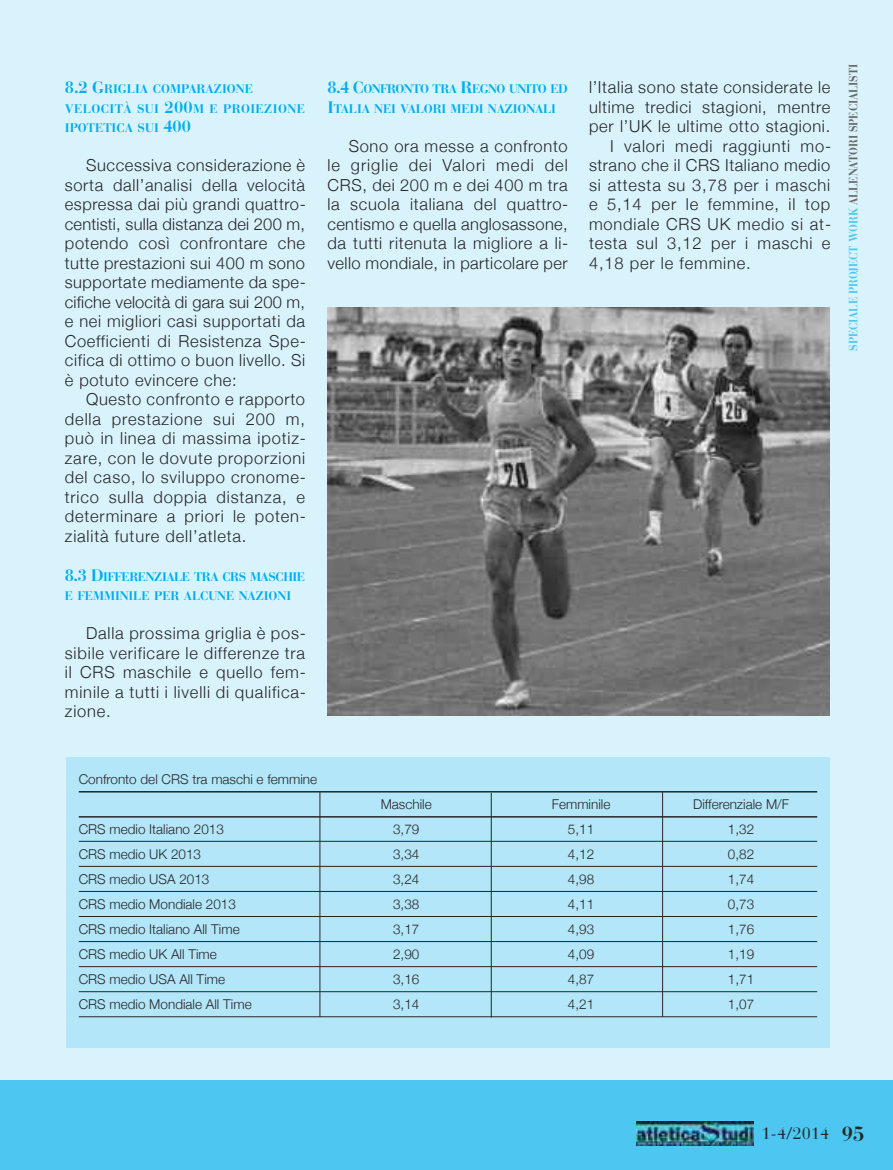
<style>
.page{position:relative;width:893px;height:1170px;background:#fff}
.page>*{position:absolute;margin:0;border:0;box-sizing:border-box;transform-origin:0 0}
.t1{font:700 20.25px "Bauer Bodoni";color:#272627}
.t2{font:300 16.5px/19.5px "Helvetica Neue";letter-spacing:.04em;color:#272627;text-align:justify}
.t3{font:16.5px "Bauer Bodoni";color:#272627}
.t4{font:300 13.5px "Helvetica Neue";color:#272627}
.t5{font:700 12.3px/19.5px "Bauer Bodoni";letter-spacing:-.01em;color:#00aded}
.t6{font:700 12px "Bauer Bodoni";letter-spacing:-.005em;color:#686768;scale:.9 1}
.s1{font-size:16.5px}
.s2{color:#4dc6f2}
</style>
<div class="page">
<div style="left:0;top:0;width:893px;height:1169px;background:#d9f3fc"></div>
<div style="left:66px;top:756px;width:764px;height:291px;background:#b3e6f9"></div>
<hr style="left:79px;top:791px;width:738px;height:1px;background:#272627">
<hr style="left:79px;top:816px;width:738px;height:1px;background:#272627">
<hr style="left:79px;top:841px;width:738px;height:1px;background:#272627">
<hr style="left:79px;top:866px;width:738px;height:1px;background:#272627">
<hr style="left:79px;top:891px;width:738px;height:1px;background:#272627">
<hr style="left:79px;top:916px;width:738px;height:1px;background:#272627">
<hr style="left:79px;top:941px;width:738px;height:1px;background:#272627">
<hr style="left:79px;top:966px;width:738px;height:1px;background:#272627">
<hr style="left:79px;top:991px;width:738px;height:1px;background:#272627">
<hr style="left:79px;top:1016px;width:738px;height:1px;background:#272627">
<hr style="left:491px;top:792px;width:1px;height:225px;background:#272627">
<hr style="left:320px;top:792px;width:1px;height:224px;background:#272627">
<hr style="left:662px;top:792px;width:1px;height:224px;background:#272627">
<img style="left:327px;top:307px;width:502px;height:408px">
<div style="left:0;top:1080px;width:893px;height:89px;background:#4dc6f2"></div>
<img style="left:637px;top:1121px;width:117px;height:24px">
<p class="t5" style="left:65px;top:81px;width:242px"><span class="s1">8.2 G</span>RIGLIA COMPARAZIONE<br>VELOCITÀ SUI <span class="s1">200</span>M E PROIEZIONE<br>IPOTETICA SUI <span class="s1">400</span></p>
<p class="t2" style="left:65px;top:155px;width:242px;text-indent:21px">Successiva considerazione è sorta dall’analisi della velocità espressa dai più grandi quattro&shy;centisti, sulla distanza dei 200 m, potendo così confrontare che tutte prestazioni sui 400 m sono supportate mediamente da spe&shy;cifiche velocità di gara sui 200 m, e nei migliori casi supportati da Coefficienti di Resistenza Spe&shy;cifica di ottimo o buon livello. Si è potuto evincere che:</p>
<p class="t2" style="left:65px;top:389px;width:243px;text-indent:21px">Questo confronto e rapporto della prestazione sui 200 m, può in linea di massima ipotiz&shy;zare, con le dovute proporzioni del caso, lo sviluppo cronome&shy;trico sulla doppia distanza, e determinare a priori le poten&shy;zialità future dell’atleta.</p>
<p class="t5" style="left:65px;top:568px;width:242px"><span class="s1">8.3 D</span>IFFERENZIALE TRA CRS MASCHIE<br>E FEMMINILE PER ALCUNE NAZIONI</p>
<p class="t2" style="left:65px;top:623px;width:243px;text-indent:21px">Dalla prossima griglia è pos&shy;sibile verificare le differenze tra il CRS maschile e quello fem&shy;minile a tutti i livelli di qualifica&shy;zione.</p>
<p class="t5" style="left:327px;top:81px;width:242px"><span class="s1">8.4 C</span>ONFRONTO TRA <span class="s1">R</span>EGNO UNITO ED<br><span class="s1">I</span>TALIA NEI VALORI MEDI NAZIONALI</p>
<p class="t2" style="left:327px;top:136px;width:242px;text-indent:21px">Sono ora messe a confronto le griglie dei Valori medi del CRS, dei 200 m e dei 400 m tra la scuola italiana del quattro&shy;centismo e quella anglosassone, da tutti ritenuta la migliore a li&shy;vello mondiale, in particolare per</p>
<p class="t2" style="left:589px;top:77px;width:243px">l’Italia sono state considerate le</p>
<p class="t2" style="left:589px;top:97px;width:243px">ultime tredici stagioni, mentre</p>
<p class="t2" style="left:589px;top:116px;width:243px">per l’UK le ultime otto stagioni.</p>
<p class="t2" style="left:610px;top:136px;width:222px">I valori medi raggiunti mo-</p>
<p class="t2" style="left:589px;top:155px;width:243px">strano che il CRS Italiano medio</p>
<p class="t2" style="left:589px;top:175px;width:243px">si attesta su 3,78 per i maschi</p>
<p class="t2" style="left:589px;top:194px;width:243px">e 5,14 per le femmine, il top</p>
<p class="t2" style="left:589px;top:214px;width:244px">mondiale CRS UK medio si at-</p>
<p class="t2" style="left:589px;top:233px;width:243px">testa sul 3,12 per i maschi e</p>
<p class="t2" style="left:589px;top:253px;width:163px">4,18 per le femmine.</p>
<p class="t6" style="left:849px;top:351px;width:320px;rotate:-90deg"><span class="s2">SPECIALE PROJECT WORK</span> ALLENATORI SPECIALISTI</p>
<p class="t4" style="left:79px;top:770px;width:240px">Confronto del CRS tra maschi e femmine</p>
<p class="t4" style="left:381px;top:795px;width:53px">Maschile</p>
<p class="t4" style="left:552px;top:795px;width:60px">Femminile</p>
<p class="t4" style="left:693px;top:795px;width:97px">Differenziale M/F</p>
<p class="t4" style="left:79px;top:820px;width:147px">CRS medio Italiano 2013</p>
<p class="t4" style="left:393px;top:820px;width:28px">3,79</p>
<p class="t4" style="left:568px;top:820px;width:28px">5,11</p>
<p class="t4" style="left:728px;top:820px;width:28px">1,32</p>
<p class="t4" style="left:79px;top:845px;width:124px">CRS medio UK 2013</p>
<p class="t4" style="left:393px;top:845px;width:28px">3,34</p>
<p class="t4" style="left:568px;top:845px;width:28px">4,12</p>
<p class="t4" style="left:728px;top:845px;width:28px">0,82</p>
<p class="t4" style="left:79px;top:870px;width:132px">CRS medio USA 2013</p>
<p class="t4" style="left:393px;top:870px;width:28px">3,24</p>
<p class="t4" style="left:568px;top:870px;width:28px">4,98</p>
<p class="t4" style="left:728px;top:870px;width:28px">1,74</p>
<p class="t4" style="left:79px;top:896px;width:159px">CRS medio Mondiale 2013</p>
<p class="t4" style="left:393px;top:896px;width:28px">3,38</p>
<p class="t4" style="left:568px;top:896px;width:28px">4,11</p>
<p class="t4" style="left:728px;top:896px;width:28px">0,73</p>
<p class="t4" style="left:79px;top:921px;width:162px">CRS medio Italiano All Time</p>
<p class="t4" style="left:393px;top:921px;width:28px">3,17</p>
<p class="t4" style="left:568px;top:921px;width:28px">4,93</p>
<p class="t4" style="left:728px;top:921px;width:28px">1,76</p>
<p class="t4" style="left:79px;top:946px;width:140px">CRS medio UK All Time</p>
<p class="t4" style="left:393px;top:946px;width:28px">2,90</p>
<p class="t4" style="left:568px;top:946px;width:28px">4,09</p>
<p class="t4" style="left:728px;top:946px;width:28px">1,19</p>
<p class="t4" style="left:79px;top:971px;width:148px">CRS medio USA All Time</p>
<p class="t4" style="left:393px;top:971px;width:28px">3,16</p>
<p class="t4" style="left:568px;top:971px;width:28px">4,87</p>
<p class="t4" style="left:728px;top:971px;width:28px">1,71</p>
<p class="t4" style="left:79px;top:996px;width:174px">CRS medio Mondiale All Time</p>
<p class="t4" style="left:393px;top:996px;width:28px">3,14</p>
<p class="t4" style="left:568px;top:996px;width:28px">4,21</p>
<p class="t4" style="left:728px;top:996px;width:28px">1,07</p>
<p class="t3" style="left:761px;top:1127px;width:69px">1-4/2014</p>
<p class="t1" style="left:842px;top:1126px;width:24px">95</p>
</div>
